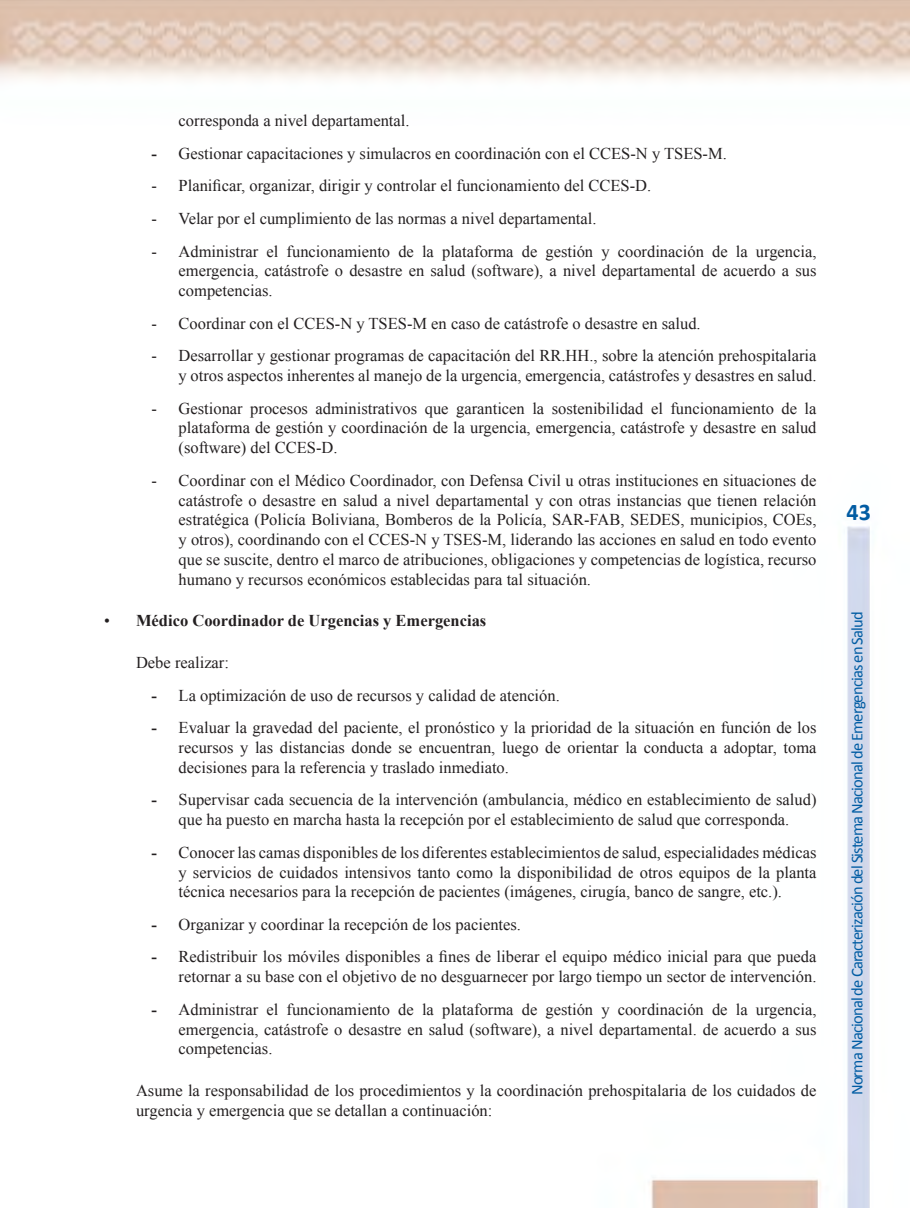
<style>
.page{position:relative;width:910px;height:1208px;background:#fff}
.page>*{position:absolute;margin:0;border:0;box-sizing:border-box;transform-origin:0 0}
.t1{font:700 24px "Calibri";color:#015ca3}
.t2{font:16.5px/19.8px "Times New Roman";color:#231f20;text-align:justify}
.t3{font:16.5px "Calibri";letter-spacing:-.05em;color:#015ca3}
.t4{font:700 16.5px "Times New Roman";color:#231f20}
.s1{font-weight:700}
.s2{font-weight:400}
</style>
<div class="page">
<img style="left:0;top:0;width:910px;height:1208px">
<p class="t2" style="left:179px;top:111px;width:232px">corresponda a nivel departamental.</p>
<p class="t2" style="left:152px;top:143px;width:577px"><span class="s1">-</span> Gestionar capacitaciones y simulacros en coordinación con el CCES-N y TSES-M.</p>
<p class="t2" style="left:152px;top:176px;width:501px">- Planificar, organizar, dirigir y controlar el funcionamiento del CCES-D.</p>
<p class="t2" style="left:152px;top:208px;width:446px">- Velar por el cumplimiento de las normas a nivel departamental.</p>
<p class="t2" style="left:179px;top:241px;width:639px;text-indent:-27px">- Administrar el funcionamiento de la plataforma de gestión y coordinación de la urgencia, emergencia, catástrofe o desastre en salud (software), a nivel departamental de acuerdo a sus competencias.</p>
<p class="t2" style="left:152px;top:313px;width:551px">- Coordinar con el CCES-N y TSES-M en caso de catástrofe o desastre en salud.</p>
<p class="t2" style="left:152px;top:346px;width:666px;text-align:right">- Desarrollar y gestionar programas de capacitación del RR.HH., sobre la atención prehospitalaria y otros aspectos inherentes al manejo de la urgencia, emergencia, catástrofes y desastres en salud.</p>
<p class="t2" style="left:179px;top:398px;width:639px;text-indent:-27px">- Gestionar procesos administrativos que garanticen la sostenibilidad el funcionamiento de la plataforma de gestión y coordinación de la urgencia, emergencia, catástrofe y desastre en salud (software) del CCES-D.</p>
<p class="t2" style="left:179px;top:470px;width:639px;text-indent:-27px">- Coordinar con el Médico Coordinador, con Defensa Civil u otras instituciones en situaciones de catástrofe o desastre en salud a nivel departamental y con otras instancias que tienen relación estratégica (Policía Boliviana, Bomberos de la Policía, SAR-FAB, SEDES, municipios, COEs, y otros), coordinando con el CCES-N y TSES-M, liderando las acciones en salud en todo evento que se suscite, dentro el marco de atribuciones, obligaciones y competencias de logística, recurso humano y recursos económicos establecidas para tal situación.</p>
<p class="t4" style="left:104px;top:612px;width:384px"><span class="s2">•</span> Médico Coordinador de Urgencias y Emergencias</p>
<p class="t2" style="left:136px;top:652px;width:94px">Debe realizar:</p>
<p class="t2" style="left:152px;top:685px;width:410px"><span class="s1">-</span> La optimización de uso de recursos y calidad de atención.</p>
<p class="t2" style="left:179px;top:717px;width:639px;text-indent:-27px"><span class="s1">-</span> Evaluar la gravedad del paciente, el pronóstico y la prioridad de la situación en función de los recursos y las distancias donde se encuentran, luego de orientar la conducta a adoptar, toma decisiones para la referencia y traslado inmediato.</p>
<p class="t2" style="left:152px;top:790px;width:666px;text-align:center"><span class="s1">-</span> Supervisar cada secuencia de la intervención (ambulancia, médico en establecimiento de salud) que ha puesto en marcha hasta la recepción por el establecimiento de salud que corresponda.</p>
<p class="t2" style="left:179px;top:842px;width:639px;text-indent:-27px"><span class="s1">-</span> Conocer las camas disponibles de los diferentes establecimientos de salud, especialidades médicas y servicios de cuidados intensivos tanto como la disponibilidad de otros equipos de la planta técnica necesarios para la recepción de pacientes (imágenes, cirugía, banco de sangre, etc.).</p>
<p class="t2" style="left:152px;top:914px;width:371px"><span class="s1">-</span> Organizar y coordinar la recepción de los pacientes.</p>
<p class="t2" style="left:152px;top:947px;width:666px;text-align:right"><span class="s1">-</span> Redistribuir los móviles disponibles a fines de liberar el equipo médico inicial para que pueda retornar a su base con el objetivo de no desguarnecer por largo tiempo un sector de intervención.</p>
<p class="t2" style="left:179px;top:999px;width:639px;text-indent:-27px"><span class="s1">-</span> Administrar el funcionamiento de la plataforma de gestión y coordinación de la urgencia, emergencia, catástrofe o desastre en salud (software), a nivel departamental. de acuerdo a sus competencias.</p>
<p class="t2" style="left:136px;top:1080px;width:682px">Asume la responsabilidad de los procedimientos y la coordinación prehospitalaria de los cuidados de urgencia y emergencia que se detallan a continuación:</p>
<h1 class="t1" style="left:846px;top:497px;width:26px">43</h1>
<p class="t3" style="left:847px;top:1095px;width:485px;rotate:-90deg">Norma Nacional de Caracterización del Sistema Nacional de Emergencias en Salud</p>
</div>
